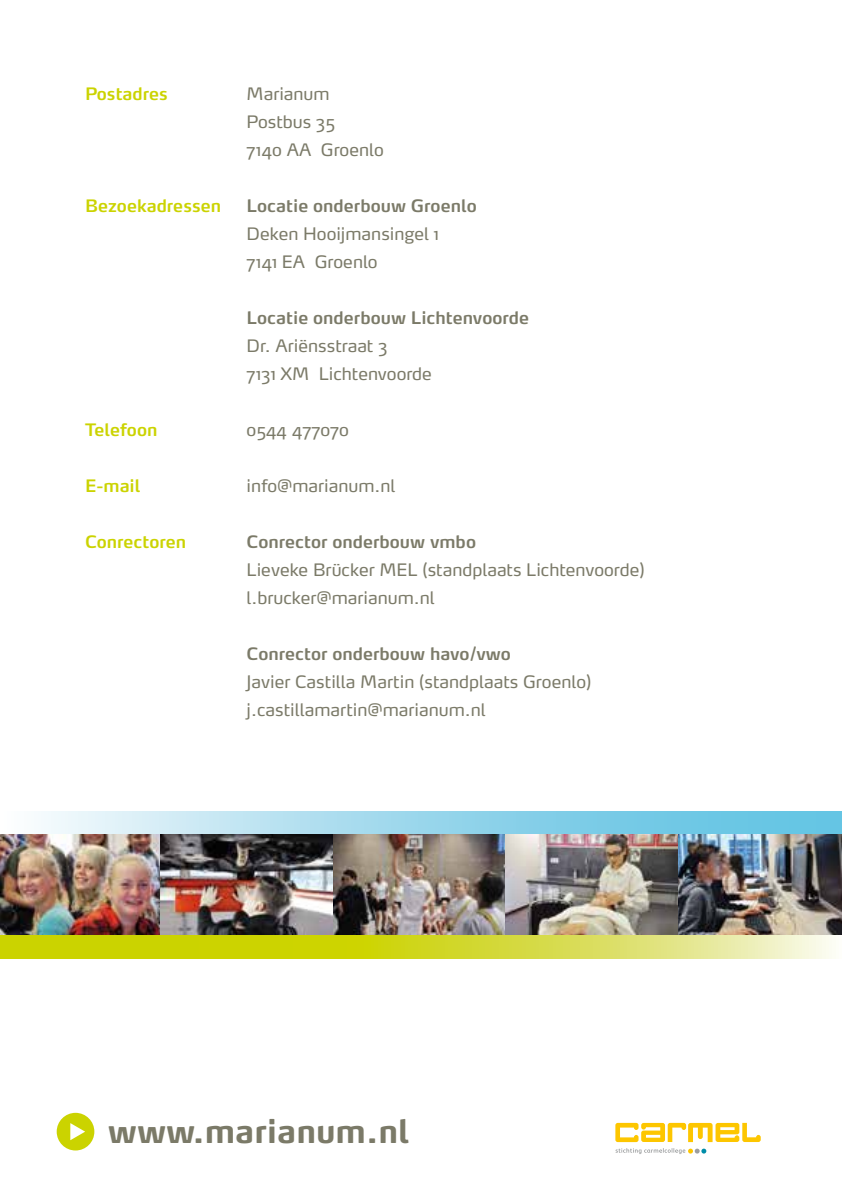
<style>
.page{position:relative;width:842px;height:1191px;background:#fff}
.page>*{position:absolute;margin:0;border:0;box-sizing:border-box;transform-origin:0 0}
.t1{font:700 32px "Max Pro";color:#7b7a68}
.t2{font:17px/28px "Max Pro";color:#7b7a68}
.t3{font:600 17px "Max Pro";color:#7b7a68}
.t4{font:600 17px "Max Pro";color:#cbd300}
</style>
<div class="page">
<img style="left:0;top:833px;width:842px;height:102px">
<div style="left:57px;top:1112px;width:37px;height:38px;background:#cbd300;border-radius:50%"></div>
<svg style="left:70px;top:1123px;width:15px;height:17px"></svg>
<svg style="left:615px;top:1122px;width:146px;height:20px"></svg>
<svg style="left:616px;top:1148px;width:90px;height:6px"></svg>
<svg style="left:0;top:935px;width:836px;height:23px;background:#d6db3c"></svg>
<svg style="left:41px;top:811px;width:801px;height:22px;background:#9cd8ec"></svg>
<p class="t4" style="left:85px;top:83px;width:84px">Postadres</p>
<p class="t2" style="left:247px;top:80px;width:139px">Marianum<br>Postbus 35<br>7140 AA Groenlo</p>
<p class="t4" style="left:85px;top:195px;width:138px">Bezoekadressen</p>
<p class="t3" style="left:247px;top:195px;width:232px">Locatie onderbouw Groenlo</p>
<p class="t2" style="left:247px;top:220px;width:194px">Deken Hooijmansingel 1<br>7141 EA Groenlo</p>
<p class="t3" style="left:247px;top:307px;width:284px">Locatie onderbouw Lichtenvoorde</p>
<p class="t2" style="left:247px;top:332px;width:187px">Dr. Ariënsstraat 3<br>7131 XM Lichtenvoorde</p>
<p class="t4" style="left:85px;top:419px;width:74px">Telefoon</p>
<p class="t2" style="left:247px;top:416px;width:104px">0544 477070</p>
<p class="t4" style="left:85px;top:475px;width:57px">E-mail</p>
<p class="t2" style="left:247px;top:472px;width:150px">info@marianum.nl</p>
<p class="t4" style="left:85px;top:531px;width:103px">Conrectoren</p>
<p class="t3" style="left:247px;top:531px;width:231px">Conrector onderbouw vmbo</p>
<p class="t2" style="left:247px;top:556px;width:400px">Lieveke Brücker MEL (standplaats Lichtenvoorde) l.brucker@marianum.nl</p>
<p class="t3" style="left:247px;top:643px;width:266px">Conrector onderbouw havo/vwo</p>
<p class="t2" style="left:247px;top:668px;width:346px">Javier Castilla Martin (standplaats Groenlo) j.castillamartin@marianum.nl</p>
<h1 class="t1" style="left:108px;top:1110px;width:303px">www.marianum.nl</h1>
</div>
